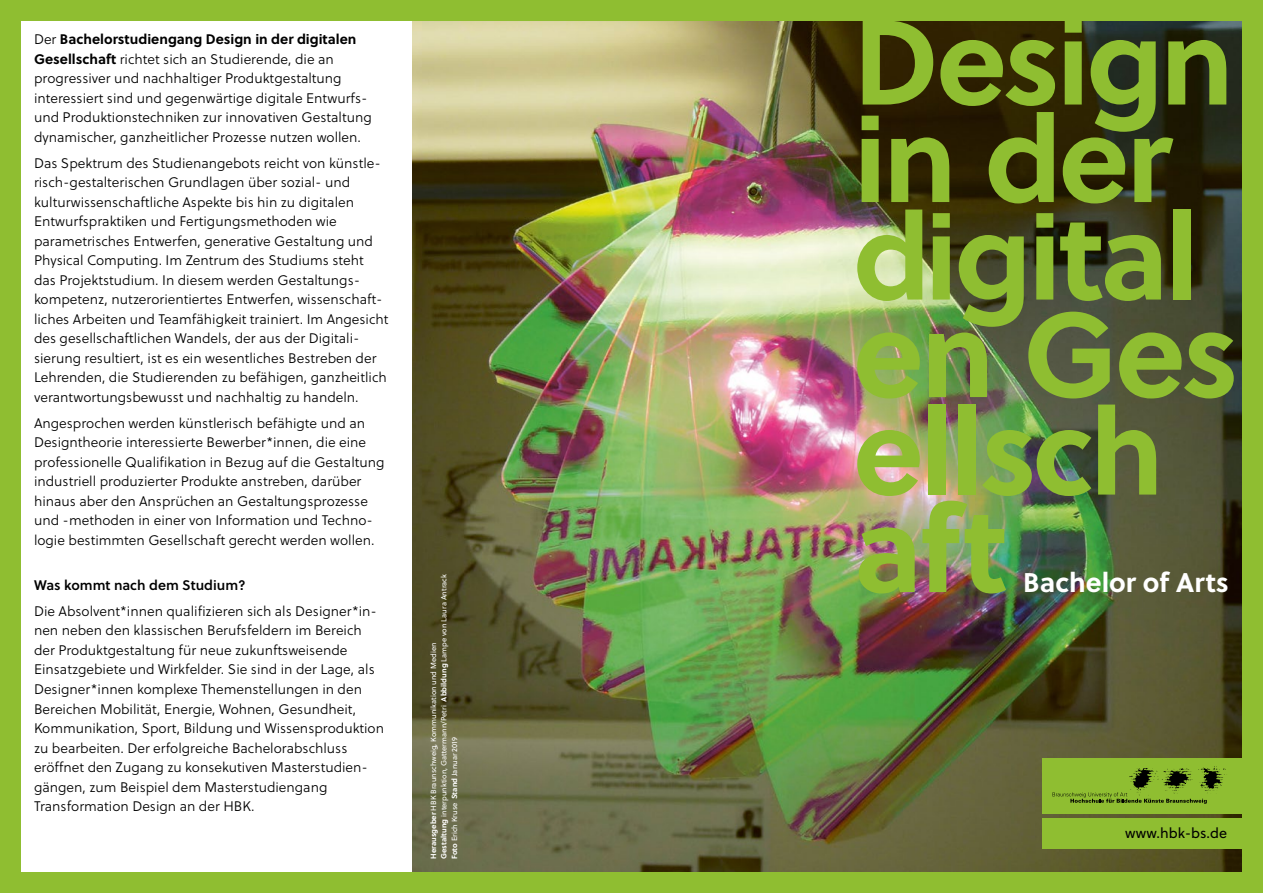
<style>
.page{position:relative;width:1263px;height:893px;background:#8fbe31}
.page>*{position:absolute;margin:0;border:0;box-sizing:border-box;transform-origin:0 0}
.H_1{font:700 120px/97.5px "Soleil";letter-spacing:-.03em;color:#8fbe31}
.H_2{font:700 27px "Soleil";color:#fff}
.Infos_Light{font:14.25px "Soleil";color:#000}
.fließtext{font:300 13.8px/19.5px "Soleil";color:#000}
.fließtext-2{font:13.8px "Soleil Sb";color:#000}
.fließtext-3{font:7.5px "Soleil";color:#fff}
.s1{font-weight:700}
</style>
<div class="page">
<div style="left:21px;top:21px;width:1221px;height:851px;background:#fff"></div>
<img style="left:412px;top:21px;width:830px;height:851px">
<div style="left:1043px;top:758px;width:220px;height:56px;background:#8fbe31"></div>
<div style="left:1043px;top:818px;width:220px;height:30px;background:#8fbe31"></div>
<svg style="left:1052px;top:766px;width:175px;height:38px"></svg>
<p class="fließtext" style="left:34px;top:30px;width:339px">Der <span class="s1">Bachelorstudiengang Design in der digitalen Gesellschaft</span> richtet sich an Studierende, die an progressiver und nachhaltiger Produktgestaltung interessiert sind und gegenwärtige digitale Entwurfs&shy;und Produktionstechniken zur innovativen Gestaltung dynamischer, ganzheitlicher Prozesse nutzen wollen.</p>
<p class="fließtext" style="left:34px;top:153px;width:356px">Das Spektrum des Studienangebots reicht von künstle&shy;risch-gestalterischen Grundlagen über sozial- und kulturwissenschaftliche Aspekte bis hin zu digitalen Entwurfspraktiken und Fertigungsmethoden wie parametrisches Entwerfen, generative Gestaltung und Physical Computing. Im Zentrum des Studiums steht das Projektstudium. In diesem werden Gestaltungs&shy;kompetenz, nutzerorientiertes Entwerfen, wissenschaft&shy;liches Arbeiten und Teamfähigkeit trainiert. Im Angesicht des gesellschaftlichen Wandels, der aus der Digitali&shy;sierung resultiert, ist es ein wesentliches Bestreben der Lehrenden, die Studierenden zu befähigen, ganzheitlich verantwortungsbewusst und nachhaltig zu handeln.</p>
<p class="fließtext" style="left:34px;top:413px;width:352px">Angesprochen werden künstlerisch befähigte und an Designtheorie interessierte Bewerber*innen, die eine professionelle Qualifikation in Bezug auf die Gestaltung industriell produzierter Produkte anstreben, darüber hinaus aber den Ansprüchen an Gestaltungsprozesse und -methoden in einer von Information und Techno&shy;logie bestimmten Gesellschaft gerecht werden wollen.</p>
<p class="fließtext-2" style="left:34px;top:575px;width:213px">Was kommt nach dem Studium?</p>
<p class="fließtext" style="left:34px;top:601px;width:352px">Die Absolvent*innen qualifizieren sich als Designer*in&shy;nen neben den klassischen Berufsfeldern im Bereich der Produktgestaltung für neue zukunftsweisende Einsatzgebiete und Wirkfelder. Sie sind in der Lage, als Designer*innen komplexe Themenstellungen in den Bereichen Mobilität, Energie, Wohnen, Gesundheit, Kommunikation, Sport, Bildung und Wissensproduktion zu bearbeiten. Der erfolgreiche Bachelorabschluss eröffnet den Zugang zu konsekutiven Masterstudien&shy;gängen, zum Beispiel dem Masterstudiengang Transformation Design an der HBK.</p>
<p class="fließtext-3" style="left:438px;top:859px;width:286px;rotate:-90deg"><span class="s1">Gestaltung</span> interpunktion, Gattermann/Petri <span class="s1">Abbildung</span> Lampe von Laura Antrack</p>
<p class="fließtext-3" style="left:428px;top:859px;width:218px;rotate:-90deg"><span class="s1">Herausgeber</span> HBK Braunschweig, Kommunikation und Medien</p>
<p class="fließtext-3" style="left:449px;top:859px;width:123px;rotate:-90deg"><span class="s1">Foto</span> Erich Kruse <span class="s1">Stand</span> Januar 2019</p>
<p class="H_1" style="left:853px;top:7px;width:382px">Design in der digital</p>
<p class="H_1" style="left:853px;top:300px;width:387px">en Ges</p>
<p class="H_1" style="left:853px;top:397px;width:312px">ellsch</p>
<p class="H_1" style="left:853px;top:495px;width:156px">aft</p>
<p class="H_2" style="left:1023px;top:562px;width:207px">Bachelor of Arts</p>
<p class="Infos_Light" style="left:1125px;top:823px;width:104px">www.hbk-bs.de</p>
</div>
